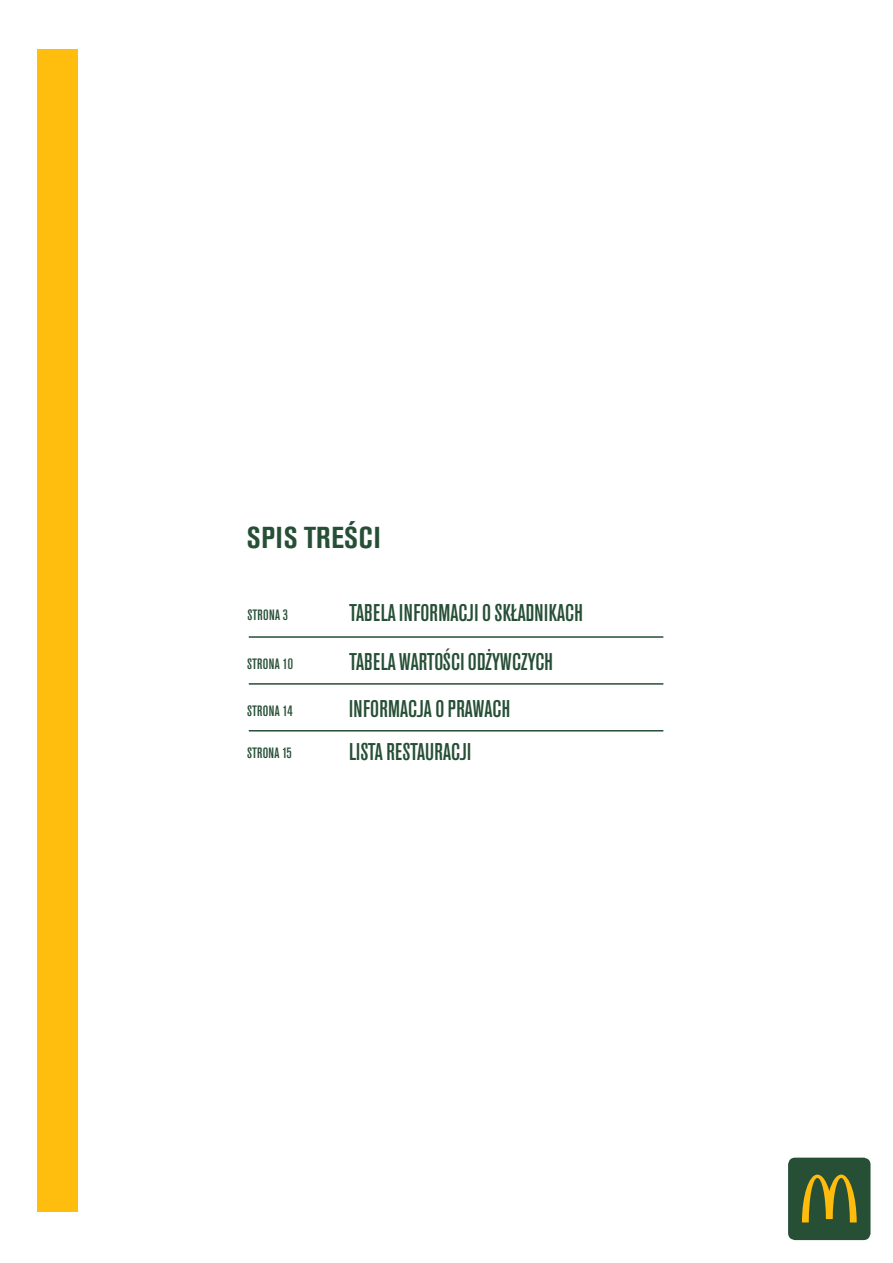
<style>
.page{position:relative;width:893px;height:1263px;background:#fff}
.page>*{position:absolute;margin:0;border:0;box-sizing:border-box;transform-origin:0 0}
.t1{font:700 condensed 30px "Akzidenz Grotesk Pro";letter-spacing:.035em;color:#264f36}
.t2{font:500 condensed 24px/47.7px "Akzidenz Grotesk Pro";color:#264f36}
.t3{font:500 condensed 14.85px "Akzidenz Grotesk Pro";letter-spacing:.015em;color:#264f36}
</style>
<div class="page">
<div style="left:38px;top:49px;width:40px;height:1162px;background:#ffbd0d"></div>
<div style="left:788px;top:1157px;width:82px;height:83px;background:#264f36;border-radius:7px"></div>
<svg style="left:802px;top:1174px;width:55px;height:48px"></svg>
<hr style="left:249px;top:636px;width:414px;height:2px;background:#264f36">
<hr style="left:249px;top:683px;width:414px;height:2px;background:#264f36">
<hr style="left:249px;top:730px;width:414px;height:1px;background:#264f36">
<p class="t1" style="left:247px;top:518px;width:135px">SPIS TREŚCI</p>
<p class="t3" style="left:248px;top:605px;width:42px">STRONA 3</p>
<p class="t2" style="left:349px;top:588px;width:235px">TABELA INFORMACJI O SKŁADNIKACH<br>TABELA WARTOŚCI ODŻYWCZYCH<br>INFORMACJA O PRAWACH</p>
<p class="t2" style="left:349px;top:727px;width:124px">LISTA RESTAURACJI</p>
<p class="t3" style="left:247px;top:654px;width:47px">STRONA 10</p>
<p class="t3" style="left:247px;top:701px;width:47px">STRONA 14</p>
<p class="t3" style="left:247px;top:743px;width:46px">STRONA 15</p>
</div>
